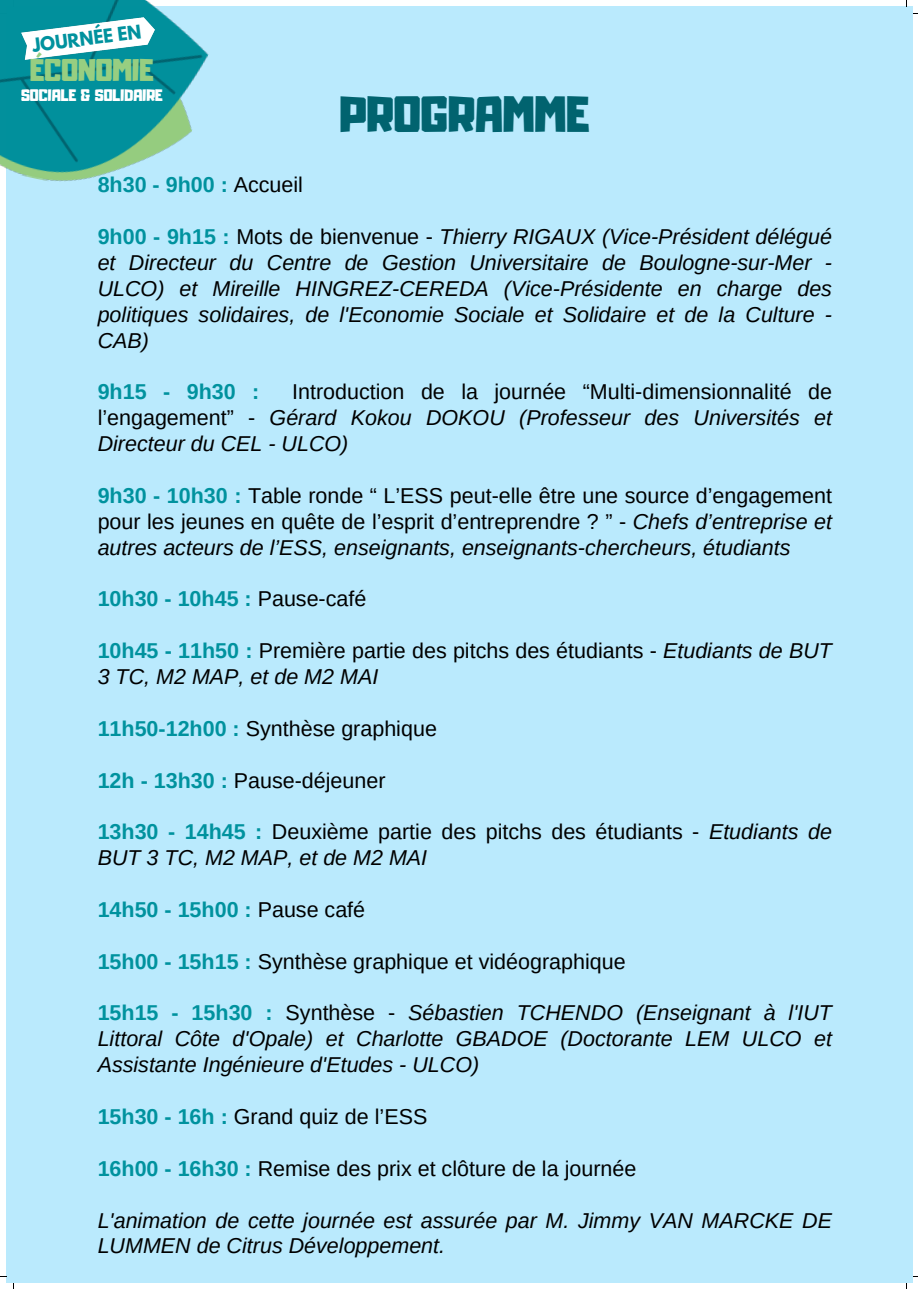
<style>
.page{position:relative;width:918px;height:1289px;background:#fff}
.page>*{position:absolute;margin:0;border:0;box-sizing:border-box;transform-origin:0 0}
.t1{font:44.78px "Adumu";color:#01636f}
.t2{font:27.67px "Adumu";color:#97ce81}
.t3{font:italic 21.52px/25.9px "Arimo";color:#000;text-align:justify}
.t4{font:21.52px/25.9px "Arimo";color:#000}
.t5{font:700 21.52px "Arimo";color:#00929e}
.t6{font:700 16.95px "League Spartan";color:#00929e}
.t7{font:14.7px "Adumu";color:#fff}
.s1{font-weight:400;color:#000}
.s2{font-weight:700;font-style:normal;color:#00929e}
.s3{font-style:normal}
.s4{font-weight:700;color:#00929e}
.s5{font-style:italic}
</style>
<div class="page">
<div style="left:6px;top:6px;width:907px;height:1276px;background:#baeafd"></div>
<img style="left:0;top:0;width:209px;height:182px">
<img style="left:22px;top:18px;width:132px;height:42px">
<p class="t6" style="left:32px;top:37px;width:111px;rotate:-7deg">JOURNÉE EN</p>
<p class="t2" style="left:30px;top:59px;width:125px">ÉCONOMIE</p>
<p class="t7" style="left:21px;top:89px;width:143px">SOCIALE &amp; SOLIDAIRE</p>
<p class="t1" style="left:340px;top:96px;width:251px">PROGRAMME</p>
<p class="t5" style="left:98px;top:173px;width:207px">8h30 - 9h00 : <span class="s1">Accueil</span></p>
<p class="t3" style="left:98px;top:224px;width:736px"><span class="s2">9h00 - 9h15 :</span> <span class="s3">Mots de bienvenue -</span> Thierry RIGAUX (Vice-Président délégué et Directeur du Centre de Gestion Universitaire de Boulogne-sur-Mer - ULCO) et Mireille HINGREZ-CEREDA (Vice-Présidente en charge des politiques solidaires, de l'Economie Sociale et Solidaire et de la Culture - CAB)</p>
<p class="t5" style="left:98px;top:380px;width:163px">9h15 - 9h30 :</p>
<p class="t3" style="left:98px;top:379px;width:736px;text-indent:195px"><span class="s3">Introduction de la journée “Multi-dimensionnalité de l’engagement” -</span> Gérard Kokou DOKOU (Professeur des Universités et Directeur du CEL - ULCO)</p>
<p class="t4" style="left:98px;top:482px;width:736px;text-align:justify"><span class="s4">9h30 - 10h30 :</span> Table ronde “ L’ESS peut-elle être une source d’engagement pour les jeunes en quête de l’esprit d’entreprendre ? ” - <span class="s5">Chefs d’entreprise et autres acteurs de l’ESS, enseignants, enseignants-chercheurs, étudiants</span></p>
<p class="t5" style="left:98px;top:587px;width:270px">10h30 - 10h45 : <span class="s1">Pause-café</span></p>
<p class="t4" style="left:98px;top:638px;width:736px"><span class="s4">10h45 - 11h50 :</span> Première partie des pitchs des étudiants - <span class="s5">Etudiants de BUT<br>3 TC, M2 MAP, et de M2 MAI</span></p>
<p class="t4" style="left:98px;top:715px;width:341px"><span class="s4">11h50-12h00 :</span> Synthèse graphique</p>
<p class="t4" style="left:98px;top:767px;width:289px"><span class="s4">12h - 13h30 :</span> Pause-déjeuner</p>
<p class="t4" style="left:98px;top:819px;width:736px"><span class="s4">13h30 - 14h45 :</span> Deuxième partie des pitchs des étudiants - <span class="s5">Etudiants de<br>BUT 3 TC, M2 MAP, et de M2 MAI</span></p>
<p class="t5" style="left:98px;top:897px;width:269px">14h50 - 15h00 : <span class="s1">Pause café</span></p>
<p class="t4" style="left:98px;top:948px;width:530px"><span class="s4">15h00 - 15h15 :</span> Synthèse graphique et vidéographique</p>
<p class="t3" style="left:98px;top:1000px;width:736px"><span class="s2">15h15 - 15h30 :</span> <span class="s3">Synthèse -</span> Sébastien TCHENDO (Enseignant à l'IUT Littoral Côte d'Opale) et Charlotte GBADOE (Doctorante LEM ULCO et Assistante Ingénieure d'Etudes - ULCO)</p>
<p class="t4" style="left:98px;top:1103px;width:331px"><span class="s4">15h30 - 16h :</span> Grand quiz de l’ESS</p>
<p class="t4" style="left:98px;top:1155px;width:540px"><span class="s4">16h00 - 16h30 :</span> Remise des prix et clôture de la journée</p>
<p class="t3" style="left:98px;top:1207px;width:736px">L'animation de cette journée est assurée par M. Jimmy VAN MARCKE DE<br>LUMMEN de Citrus Développement.</p>
</div>
